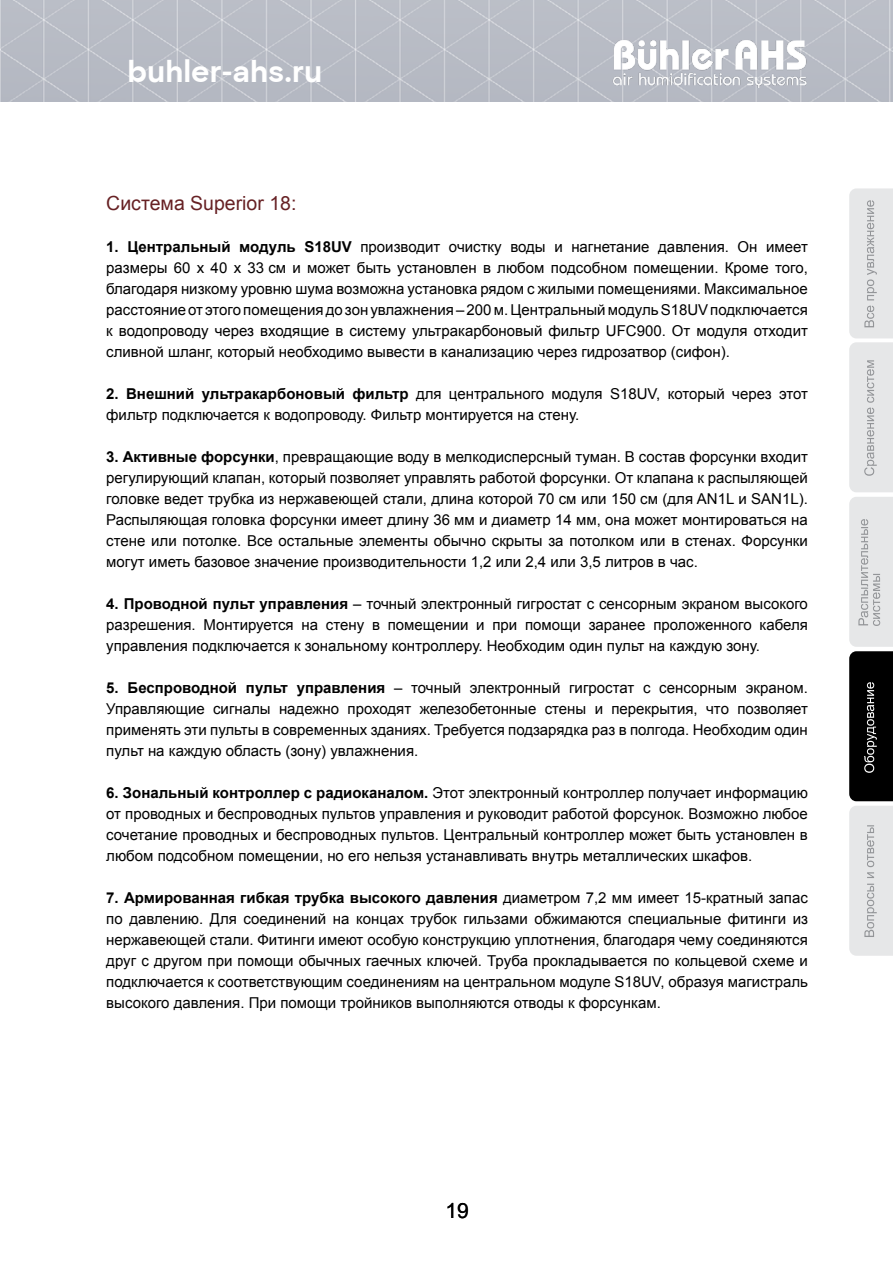
<style>
.page{position:relative;width:893px;height:1263px;background:#fff}
.page>*{position:absolute;margin:0;border:0;box-sizing:border-box;transform-origin:0 0}
.t1{font:700 31.5px "NT Somic";color:#fff}
.t2{font:21px "Arial";color:#000}
.t3{font:19.5px "Arial";color:#672124}
.t4{font:15px/21px "Arial";color:#000;text-align:justify}
.s1{font-weight:700}
</style>
<div class="page">
<img style="left:0;top:0;width:893px;height:102px">
<img style="left:612px;top:39px;width:196px;height:48px">
<svg style="left:849px;top:188px;width:44px;height:768px;background:#b9babb"></svg>
<h1 class="t1" style="left:128px;top:50px;width:196px">buhler-ahs.ru</h1>
<h3 class="t3" style="left:106px;top:190px;width:192px">Система Superior 18:</h3>
<p class="t4" style="left:106px;top:236px;width:703px"><span class="s1">1. Центральный модуль S18UV</span> производит очистку воды и нагнетание давления. Он имеет размеры 60 х 40 х 33 см и может быть установлен в любом подсобном помещении. Кроме того, благодаря низкому уровню шума возможна установка рядом с жилыми помещениями. Максимальное расстояние от этого помещения до зон увлажнения – 200 м. Центральный модуль S18UV подключается к водопроводу через входящие в систему ультракарбоновый фильтр UFC900. От модуля отходит сливной шланг, который необходимо вывести в канализацию через гидрозатвор (сифон).</p>
<p class="t4" style="left:106px;top:383px;width:703px"><span class="s1">2. Внешний ультракарбоновый фильтр</span> для центрального модуля S18UV, который через этот фильтр подключается к водопроводу. Фильтр монтируется на стену.</p>
<p class="t4" style="left:106px;top:446px;width:703px"><span class="s1">3. Активные форсунки</span>, превращающие воду в мелкодисперсный туман. В состав форсунки входит регулирующий клапан, который позволяет управлять работой форсунки. От клапана к распыляющей головке ведет трубка из нержавеющей стали, длина которой 70 см или 150 см (для AN1L и SAN1L).<br>Распыляющая головка форсунки имеет длину 36 мм и диаметр 14 мм, она может монтироваться на стене или потолке. Все остальные элементы обычно скрыты за потолком или в стенах. Форсунки могут иметь базовое значение производительности 1,2 или 2,4 или 3,5 литров в час.</p>
<p class="t4" style="left:106px;top:593px;width:703px"><span class="s1">4. Проводной пульт управления</span> – точный электронный гигростат с сенсорным экраном высокого разрешения. Монтируется на стену в помещении и при помощи заранее проложенного кабеля управления подключается к зональному контроллеру. Необходим один пульт на каждую зону.</p>
<p class="t4" style="left:106px;top:677px;width:703px"><span class="s1">5. Беспроводной пульт управления</span> – точный электронный гигростат с сенсорным экраном.<br>Управляющие сигналы надежно проходят железобетонные стены и перекрытия, что позволяет применять эти пульты в современных зданиях. Требуется подзарядка раз в полгода. Необходим один пульт на каждую область (зону) увлажнения.</p>
<p class="t4" style="left:106px;top:782px;width:703px"><span class="s1">6. Зональный контроллер с радиоканалом.</span> Этот электронный контроллер получает информацию от проводных и беспроводных пультов управления и руководит работой форсунок. Возможно любое сочетание проводных и беспроводных пультов. Центральный контроллер может быть установлен в любом подсобном помещении, но его нельзя устанавливать внутрь металлических шкафов.</p>
<p class="t4" style="left:106px;top:887px;width:703px"><span class="s1">7. Армированная гибкая трубка высокого давления</span> диаметром 7,2 мм имеет 15-кратный запас по давлению. Для соединений на концах трубок гильзами обжимаются специальные фитинги из нержавеющей стали. Фитинги имеют особую конструкцию уплотнения, благодаря чему соединяются друг с другом при помощи обычных гаечных ключей. Труба прокладывается по кольцевой схеме и подключается к соответствующим соединениям на центральном модуле S18UV, образуя магистраль высокого давления. При помощи тройников выполняются отводы к форсункам.</p>
<h2 class="t2" style="left:445px;top:1197px;width:25px">19</h2>
</div>
